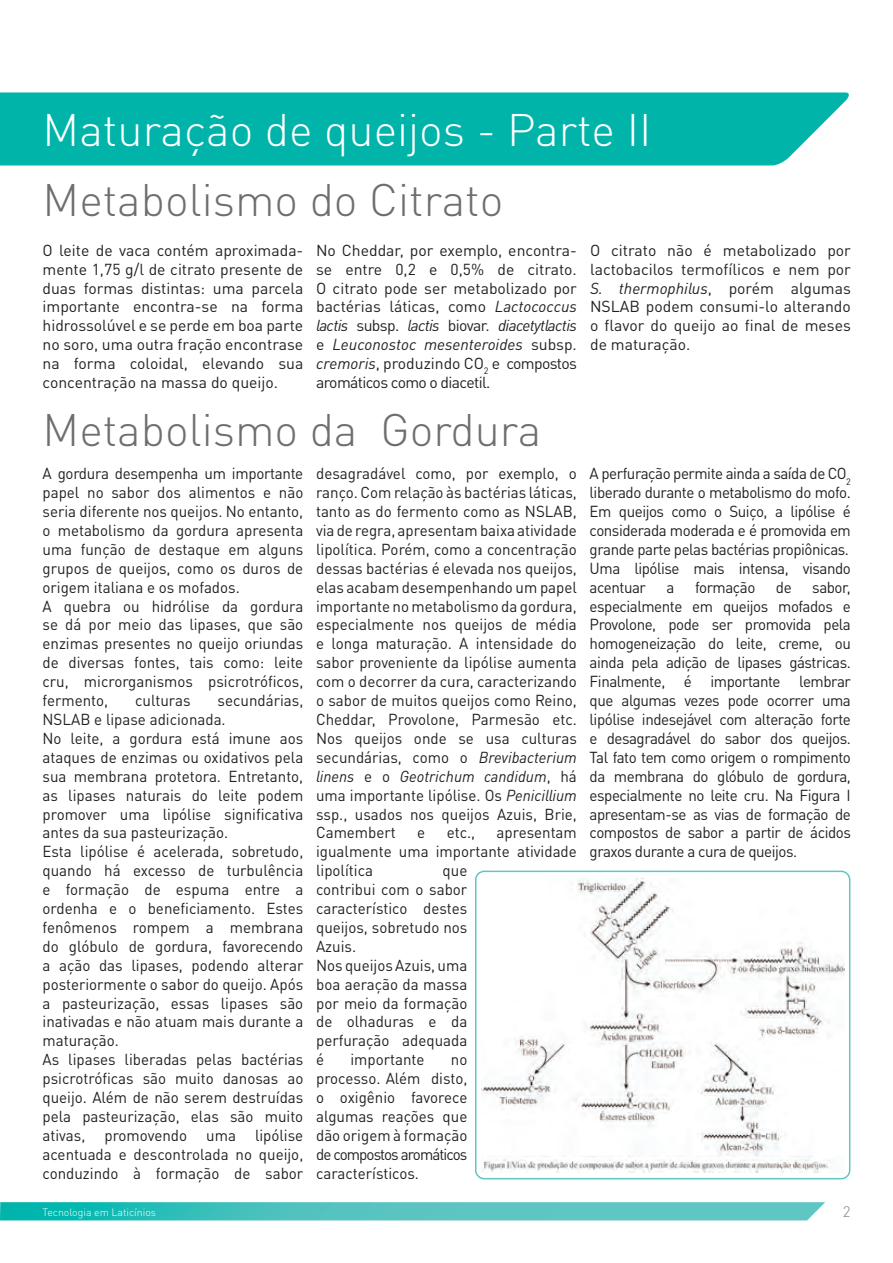
<style>
.page{position:relative;width:893px;height:1263px;background:#fff}
.page>*{position:absolute;margin:0;border:0;box-sizing:border-box;transform-origin:0 0}
.t1{font:300 45px "DIN Pro";color:#6d6e70}
.t2{font:300 45px "DIN Pro";color:#fff}
.t3{font:15.75px/18.9px "DIN Pro";color:#231f20;text-align:justify;scale:.96 1}
.t4{font:15.75px/18.9px "DIN Pro";color:#231f20;text-align:justify}
.t5{font:15.75px/18.9px "DIN Pro";letter-spacing:-.03em;color:#231f20;scale:.96 1}
.t6{font:300 15px "DIN Pro";color:#808285}
.t7{font:300 10.5px "DIN Pro";color:#fff}
.s1{font-style:italic}
</style>
<div class="page">
<div style="left:0;top:92px;width:849px;height:73px;background:#00b4aa"></div>
<img style="left:481px;top:878px;width:363px;height:294px">
<div style="left:475px;top:870px;width:375px;height:309px;border:2px solid #60c6c3;border-radius:9px"></div>
<svg style="left:0;top:1202px;width:825px;height:18px;background:#4bc2be"></svg>
<h1 class="t2" style="left:43px;top:95px;width:610px">Maturação de queijos - Parte II</h1>
<h1 class="t1" style="left:43px;top:165px;width:462px">Metabolismo do Citrato</h1>
<p class="t4" style="left:316px;top:239px;width:262px">No Cheddar, por exemplo, encontra&shy;se entre 0,2 e 0,5% de citrato.<br>O citrato pode ser metabolizado por bactérias láticas, como <span class="s1">Lactococcus lactis</span> subsp. <span class="s1">lactis</span> biovar. <span class="s1">diacetytlactis </span>e <span class="s1">Leuconostoc mesenteroides</span> subsp. <span class="s1">cremoris</span>, produzindo CO<sub>2</sub> e compostos aromáticos como o diacetil.</p>
<p class="t4" style="left:590px;top:239px;width:262px">O citrato não é metabolizado por lactobacilos termofílicos e nem por <span class="s1">S. thermophilus</span>, porém algumas NSLAB podem consumi-lo alterando o flavor do queijo ao final de meses de maturação.</p>
<p class="t4" style="left:43px;top:239px;width:262px">O leite de vaca contém aproximada&shy;mente 1,75 g/l de citrato presente de duas formas distintas: uma parcela importante encontra-se na forma hidrossolúvel e se perde em boa parte no soro, uma outra fração encontrase na forma coloidal, elevando sua concentração na massa do queijo.</p>
<h1 class="t1" style="left:43px;top:395px;width:500px">Metabolismo da Gordura</h1>
<p class="t3" style="left:43px;top:463px;width:273px;text-align:left">A gordura desempenha um importante papel no sabor dos alimentos e não seria diferente nos queijos. No entanto, o metabolismo da gordura apresenta uma função de destaque em alguns grupos de queijos, como os duros de origem italiana e os mofados.<br>A quebra ou hidrólise da gordura se dá por meio das lipases, que são enzimas presentes no queijo oriundas de diversas fontes, tais como: leite cru, microrganismos psicrotróficos, fermento,</p>
<p class="t3" style="left:43px;top:689px;width:273px;text-align:left;text-indent:175px">secundárias,<br>NSLAB e lipase adicionada.<br>No leite, a gordura está imune aos ataques de enzimas ou oxidativos pela sua membrana protetora. Entretanto, as lipases naturais do leite podem promover uma lipólise significativa antes da sua pasteurização.<br>Esta lipólise é acelerada, sobretudo, quando há excesso de turbulência e formação de espuma entre a ordenha e o beneficiamento. Estes fenômenos rompem a membrana do glóbulo de gordura, favorecendo a ação das lipases, podendo alterar posteriormente o sabor do queijo. Após a pasteurização, essas lipases são inativadas e não atuam mais durante a maturação.<br>As lipases liberadas pelas bactérias psicrotróficas são muito danosas ao queijo. Além de não serem destruídas pela pasteurização, elas são muito ativas, promovendo uma lipólise acentuada e descontrolada no queijo, conduzindo à formação de sabor</p>
<p class="t3" style="left:135px;top:689px;width:59px">culturas</p>
<p class="t3" style="left:316px;top:463px;width:273px">desagradável como, por exemplo, o ranço. Com relação às bactérias láticas, tanto as do fermento como as NSLAB, via de regra, apresentam baixa atividade lipolítica. Porém, como a concentração dessas bactérias é elevada nos queijos, elas acabam desempenhando um papel importante no metabolismo da gordura, especialmente nos queijos de média e longa maturação. A intensidade do sabor proveniente da lipólise aumenta com o decorrer da cura, caracterizando o sabor de muitos queijos como Reino, Cheddar, Provolone, Parmesão etc.<br>Nos queijos onde se usa culturas secundárias, como o <span class="s1">Brevibacterium linens</span> e o <span class="s1">Geotrichum candidum</span>, há uma importante lipólise. Os <span class="s1">Penicillium </span>ssp., usados nos queijos Azuis, Brie, Camembert</p>
<p class="t3" style="left:316px;top:822px;width:273px;text-indent:180px">apresentam igualmente uma importante atividade lipolítica</p>
<p class="t3" style="left:417px;top:822px;width:10px">e</p>
<p class="t3" style="left:447px;top:822px;width:31px">etc.,</p>
<p class="t3" style="left:316px;top:859px;width:159px;text-align:left;text-indent:127px">que contribui com o sabor característico destes queijos, sobretudo nos<br>Azuis.<br>Nos queijos Azuis, uma boa aeração da massa por meio da formação de olhaduras e da perfuração adequada é</p>
<p class="t3" style="left:350px;top:1048px;width:79px">importante</p>
<p class="t3" style="left:316px;top:1048px;width:159px;text-indent:135px">no processo. Além disto, o oxigênio favorece algumas reações que dão origem à formação de compostos aromáticos característicos.</p>
<p class="t5" style="left:590px;top:463px;width:274px">A perfuração permite ainda a saída de CO<sub>2 </sub>liberado durante o metabolismo do mofo.<br>Em queijos como o Suiço, a lipólise é considerada moderada e é promovida em grande parte pelas bactérias propiônicas.<br>Uma lipólise mais intensa, visando acentuar</p>
<p class="t3" style="left:666px;top:576px;width:10px">a</p>
<p class="t5" style="left:695px;top:576px;width:64px">formação</p>
<p class="t3" style="left:776px;top:576px;width:18px">de</p>
<p class="t3" style="left:590px;top:576px;width:274px;text-indent:223px">sabor, especialmente em queijos mofados e Provolone, pode ser promovida pela homogeneização do leite, creme, ou ainda pela adição de lipases gástricas.<br>Finalmente, é importante lembrar que algumas vezes pode ocorrer uma lipólise indesejável com alteração forte e desagradável do sabor dos queijos.<br>Tal fato tem como origem o rompimento da membrana do glóbulo de gordura, especialmente no leite cru. Na Figura I apresentam-se as vias de formação de compostos de sabor a partir de ácidos graxos durante a cura de queijos.</p>
<p class="t7" style="left:43px;top:1204px;width:115px">Tecnologia em Laticínios</p>
<p class="t6" style="left:843px;top:1200px;width:9px">2</p>
</div>
